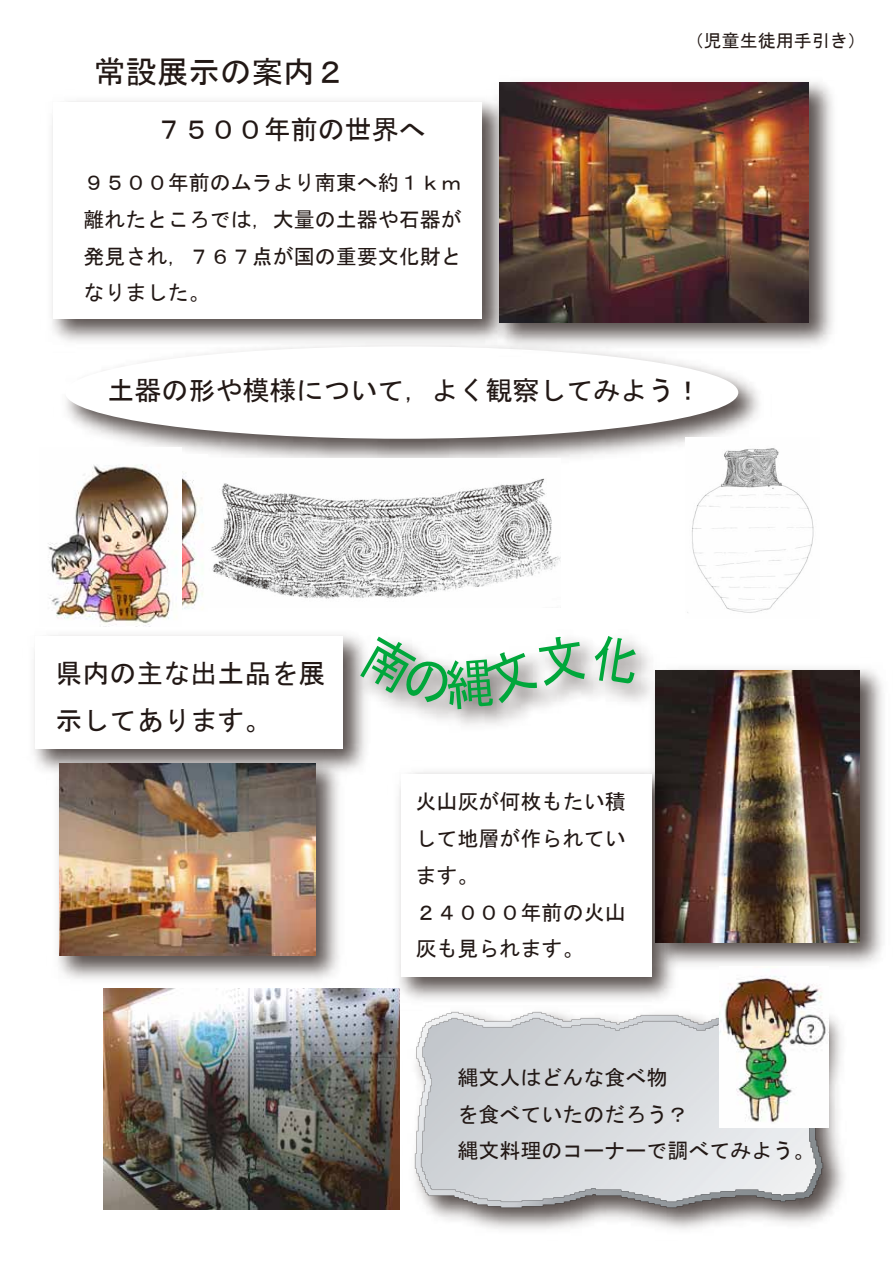
<style>
.page{position:relative;width:893px;height:1263px;background:#fff}
.page>*{position:absolute;margin:0;border:0;box-sizing:border-box;transform-origin:0 0}
.t1{font:31.5px "MS Gothic";color:#221815}
.t2{font:27px/47.2px "MS Gothic";color:#221815}
.t3{font:21px/36.8px "MS Gothic";color:#221815}
.t4{font:18px "MS Gothic";color:#221815}
</style>
<div class="page">
<img style="left:52px;top:101px;width:434px;height:232px">
<div style="left:53px;top:102px;width:429px;height:217px;background:#fff"></div>
<img style="left:34px;top:635px;width:332px;height:135px">
<div style="left:35px;top:636px;width:308px;height:112px;background:#fff"></div>
<img style="left:414px;top:1011px;width:430px;height:218px">
<img style="left:56px;top:333px;width:703px;height:125px">
<div style="left:65px;top:346px;width:673px;height:93px;background:#fff;border-radius:50%"></div>
<img style="left:211px;top:478px;width:350px;height:121px">
<img style="left:340px;top:635px;width:308px;height:109px">
<img style="left:643px;top:658px;width:240px;height:307px">
<img style="left:655px;top:670px;width:205px;height:272px">
<img style="left:399px;top:760px;width:286px;height:240px">
<div style="left:401px;top:774px;width:250px;height:202px;background:#fff"></div>
<img style="left:46px;top:750px;width:303px;height:240px">
<img style="left:59px;top:763px;width:257px;height:193px">
<img style="left:104px;top:988px;width:296px;height:222px">
<img style="left:486px;top:82px;width:347px;height:275px">
<img style="left:499px;top:82px;width:310px;height:241px">
<img style="left:685px;top:438px;width:129px;height:175px">
<img style="left:719px;top:976px;width:110px;height:151px">
<img style="left:182px;top:454px;width:25px;height:156px">
<img style="left:48px;top:448px;width:134px;height:179px">
<svg style="left:357px;top:635px;width:283px;height:75px"></svg>
<h1 class="t1" style="left:94px;top:56px;width:253px">常設展示の案内２</h1>
<p class="t2" style="left:75px;top:105px;width:352px">　　　７５００年前の世界へ</p>
<p class="t3" style="left:84px;top:164px;width:379px;text-align:justify">９５００年前のムラより南東へ約１ｋｍ離れたところでは，大量の土器や石器が発見され，７６７点が国の重要文化財となりました。</p>
<p class="t4" style="left:686px;top:32px;width:181px">（児童生徒用手引き）</p>
<p class="t2" style="left:107px;top:367px;width:596px">土器の形や模様について，よく観察してみよう！</p>
<p class="t2" style="left:56px;top:650px;width:272px">県内の主な出土品を展示してあります。</p>
<p class="t3" style="left:416px;top:783px;width:211px">火山灰が何枚もたい積して地層が作られています。<br>２４０００年前の火山灰も見られます。</p>
<p class="t3" style="left:457px;top:1059px;width:358px">縄文人はどんな食べ物<br>を食べていたのだろう？<br>縄文料理のコーナーで調べてみよう。</p>
</div>
